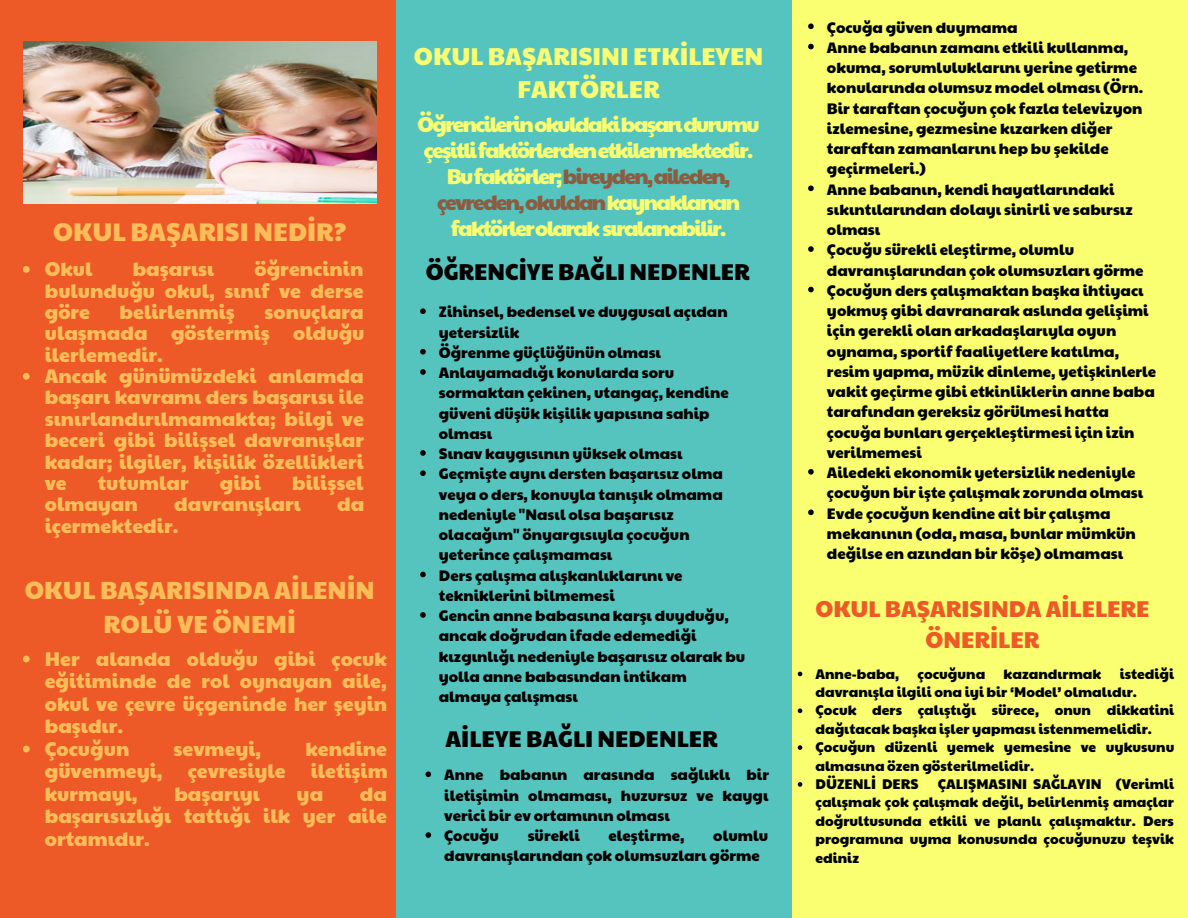
<style>
.page{position:relative;width:1188px;height:918px;background:#f9ff70}
.page>*{position:absolute;margin:0;border:0;box-sizing:border-box;transform-origin:0 0}
.t1{font:25.05px "Paytone One";color:#ffbd59}
.t2{font:24.3px/33.8px "Paytone One";color:#ffbd59;text-align:center}
.t3{font:24px/32.7px "Paytone One";color:#f9ff70;text-align:center}
.t4{font:22.5px "Paytone One";color:#000}
.t5{font:22.5px/30.3px "Paytone One";color:#ed5927;text-align:center}
.t6{font:21px/25.8px "Paytone One";letter-spacing:-.08em;color:#f9ff70;text-align:center}
.t7{font:19.5px/21.3px "Paytone One";color:#ffbd59;text-align:justify}
.t8{font:15px/20.2px "Paytone One";color:#000}
.t9{font:13.8px/18.5px "Paytone One";color:#000}
.s1{color:#8c5c41}
</style>
<div class="page">
<div style="left:0;top:0;width:397px;height:918px;background:#ed5927"></div>
<div style="left:396px;top:0;width:396px;height:918px;background:#56c4be"></div>
<img style="left:23px;top:42px;width:354px;height:162px">
<svg style="left:23px;top:266px;width:7px;height:7px"></svg>
<svg style="left:23px;top:373px;width:7px;height:7px"></svg>
<svg style="left:23px;top:656px;width:7px;height:6px"></svg>
<svg style="left:23px;top:746px;width:7px;height:6px"></svg>
<svg style="left:420px;top:308px;width:6px;height:6px"></svg>
<svg style="left:420px;top:349px;width:6px;height:6px"></svg>
<svg style="left:420px;top:369px;width:6px;height:6px"></svg>
<svg style="left:420px;top:450px;width:6px;height:6px"></svg>
<svg style="left:420px;top:470px;width:6px;height:6px"></svg>
<svg style="left:420px;top:572px;width:6px;height:5px"></svg>
<svg style="left:420px;top:612px;width:6px;height:6px"></svg>
<svg style="left:426px;top:771px;width:5px;height:6px"></svg>
<svg style="left:426px;top:832px;width:5px;height:6px"></svg>
<svg style="left:808px;top:24px;width:6px;height:5px"></svg>
<svg style="left:808px;top:44px;width:6px;height:5px"></svg>
<svg style="left:808px;top:186px;width:6px;height:5px"></svg>
<svg style="left:808px;top:246px;width:6px;height:6px"></svg>
<svg style="left:808px;top:287px;width:6px;height:5px"></svg>
<svg style="left:808px;top:469px;width:6px;height:6px"></svg>
<svg style="left:808px;top:510px;width:6px;height:5px"></svg>
<svg style="left:798px;top:672px;width:4px;height:4px"></svg>
<svg style="left:798px;top:708px;width:4px;height:5px"></svg>
<svg style="left:798px;top:745px;width:4px;height:5px"></svg>
<svg style="left:798px;top:782px;width:4px;height:5px"></svg>
<p class="t1" style="left:53px;top:213px;width:295px">OKUL BAŞARISI NEDİR?</p>
<p class="t7" style="left:45px;top:257px;width:49px">Okul</p>
<p class="t7" style="left:133px;top:257px;width:83px">başarısı</p>
<p class="t7" style="left:45px;top:257px;width:320px;text-indent:210px">öğrencinin bulunduğu okul, sınıf ve derse göre</p>
<p class="t7" style="left:120px;top:300px;width:117px">belirlenmiş</p>
<p class="t7" style="left:45px;top:300px;width:321px;text-indent:220px">sonuçlara ulaşmada göstermiş olduğu ilerlemedir.</p>
<p class="t7" style="left:45px;top:364px;width:321px">Ancak günümüzdeki anlamda başarı kavramı ders başarısı ile sınırlandırılmamakta; bilgi ve beceri gibi bilişsel davranışlar kadar; ilgiler, kişilik özellikleri ve</p>
<p class="t7" style="left:98px;top:471px;width:93px">tutumlar</p>
<p class="t7" style="left:220px;top:471px;width:42px">gibi</p>
<p class="t7" style="left:292px;top:471px;width:73px">bilişsel</p>
<p class="t7" style="left:45px;top:493px;width:95px">olmayan</p>
<p class="t7" style="left:174px;top:493px;width:128px">davranışları</p>
<p class="t7" style="left:337px;top:493px;width:29px">da</p>
<p class="t7" style="left:45px;top:514px;width:135px">içermektedir.</p>
<p class="t2" style="left:25px;top:572px;width:351px">OKUL BAŞARISINDA AİLENİN<br>ROLÜ VE ÖNEMİ</p>
<p class="t7" style="left:45px;top:646px;width:344px;line-height:22.5px">Her alanda olduğu gibi çocuk eğitiminde de rol oynayan aile, okul ve çevre üçgeninde her şeyin başıdır.</p>
<p class="t7" style="left:45px;top:737px;width:86px">Çocuğun</p>
<p class="t7" style="left:174px;top:737px;width:89px">sevmeyi,</p>
<p class="t7" style="left:305px;top:737px;width:83px">kendine</p>
<p class="t7" style="left:45px;top:760px;width:119px">güvenmeyi,</p>
<p class="t7" style="left:188px;top:760px;width:100px">çevresiyle</p>
<p class="t7" style="left:311px;top:760px;width:79px">iletişim</p>
<p class="t7" style="left:45px;top:782px;width:94px">kurmayı,</p>
<p class="t7" style="left:174px;top:782px;width:87px">başarıyı</p>
<p class="t7" style="left:297px;top:782px;width:28px">ya</p>
<p class="t7" style="left:45px;top:781px;width:344px;line-height:22.5px;text-indent:315px">da başarısızlığı tattığı ilk yer aile ortamıdır.</p>
<p class="t3" style="left:414px;top:39px;width:351px">OKUL BAŞARISINI ETKİLEYEN<br>FAKTÖRLER</p>
<p class="t6" style="left:417px;top:111px;width:344px">Öğrencilerinokuldakibaşarıdurumu çeşitlifaktörlerdenetkilenmektedir.<br>Bufaktörler;<span class="s1">bireyden,aileden, çevreden,okuldan</span>kaynaklanan faktörlerolarak sıralanabilir.</p>
<p class="t4" style="left:426px;top:255px;width:326px">ÖĞRENCİYE BAĞLI NEDENLER</p>
<p class="t8" style="left:439px;top:301px;width:290px">Zihinsel, bedensel ve duygusal açıdan yetersizlik</p>
<p class="t8" style="left:439px;top:342px;width:224px">Öğrenme güçlüğünün olması</p>
<p class="t8" style="left:439px;top:362px;width:291px">Anlayamadığı konularda soru sormaktan çekinen, utangaç, kendine güveni düşük kişilik yapısına sahip olması</p>
<p class="t8" style="left:439px;top:443px;width:245px">Sınav kaygısının yüksek olması</p>
<p class="t8" style="left:439px;top:463px;width:285px">Geçmişte aynı dersten başarısız olma veya o ders, konuyla tanışık olmama nedeniyle "Nasıl olsa başarısız olacağım" önyargısıyla çocuğun yeterince çalışmaması</p>
<p class="t8" style="left:439px;top:564px;width:245px">Ders çalışma alışkanlıklarını ve tekniklerini bilmemesi</p>
<p class="t8" style="left:439px;top:605px;width:308px">Gencin anne babasına karşı duyduğu, ancak doğrudan ifade edemediği kızgınlığı nedeniyle başarısız olarak bu yolla anne babasından intikam almaya çalışması</p>
<p class="t4" style="left:446px;top:722px;width:274px">AİLEYE BAĞLI NEDENLER</p>
<p class="t8" style="left:444px;top:764px;width:326px;text-align:justify">Anne babanın arasında sağlıklı bir iletişimin olmaması, huzursuz ve kaygı verici bir ev ortamının olması</p>
<p class="t8" style="left:444px;top:825px;width:56px">Çocuğu</p>
<p class="t8" style="left:528px;top:825px;width:53px">sürekli</p>
<p class="t8" style="left:609px;top:825px;width:78px">eleştirme,</p>
<p class="t8" style="left:444px;top:825px;width:326px;text-indent:269px">olumlu davranışlarından çok olumsuzları görme</p>
<p class="t8" style="left:827px;top:16px;width:192px">Çocuğa güven duymama</p>
<p class="t8" style="left:827px;top:36px;width:318px">Anne babanın zamanı etkili kullanma, okuma, sorumluluklarını yerine getirme konularında olumsuz model olması (Örn.<br>Bir taraftan çocuğun çok fazla televizyon izlemesine, gezmesine kızarken diğer taraftan zamanlarını hep bu şekilde geçirmeleri.)</p>
<p class="t8" style="left:827px;top:178px;width:307px">Anne babanın, kendi hayatlarındaki sıkıntılarından dolayı sinirli ve sabırsız olması</p>
<p class="t8" style="left:827px;top:239px;width:318px">Çocuğu sürekli eleştirme, olumlu davranışlarından çok olumsuzları görme</p>
<p class="t8" style="left:827px;top:279px;width:331px">Çocuğun ders çalışmaktan başka ihtiyacı yokmuş gibi davranarak aslında gelişimi için gerekli olan arkadaşlarıyla oyun oynama, sportif faaliyetlere katılma, resim yapma, müzik dinleme, yetişkinlerle vakit geçirme gibi etkinliklerin anne baba tarafından gereksiz görülmesi hatta çocuğa bunları gerçekleştirmesi için izin verilmemesi</p>
<p class="t8" style="left:827px;top:462px;width:318px">Ailedeki ekonomik yetersizlik nedeniyle çocuğun bir işte çalışmak zorunda olması</p>
<p class="t8" style="left:827px;top:502px;width:310px">Evde çocuğun kendine ait bir çalışma mekanının (oda, masa, bunlar mümkün değilse en azından bir köşe) olmaması</p>
<p class="t5" style="left:815px;top:593px;width:336px">OKUL BAŞARISINDA AİLELERE<br>ÖNERİLER</p>
<p class="t9" style="left:815px;top:664px;width:85px">Anne-baba,</p>
<p class="t9" style="left:918px;top:664px;width:69px">çocuğuna</p>
<p class="t9" style="left:1004px;top:664px;width:99px">kazandırmak</p>
<p class="t9" style="left:815px;top:664px;width:359px;text-indent:304px">istediği davranışla ilgili ona iyi bir ‘Model’ olmalıdır.</p>
<p class="t9" style="left:815px;top:700px;width:360px">Çocuk ders çalıştığı sürece, onun dikkatini dağıtacak başka işler yapması istenmemelidir.</p>
<p class="t9" style="left:815px;top:737px;width:360px">Çocuğun düzenli yemek yemesine ve uykusunu almasına özen gösterilmelidir.</p>
<p class="t9" style="left:815px;top:774px;width:105px">DÜZENLİ DERS</p>
<p class="t9" style="left:815px;top:774px;width:360px;text-align:justify;text-indent:122px">ÇALIŞMASINI SAĞLAYIN (Verimli çalışmak çok çalışmak değil, belirlenmiş amaçlar doğrultusunda etkili ve planlı çalışmaktır. Ders programına uyma konusunda çocuğunuzu teşvik ediniz</p>
</div>
